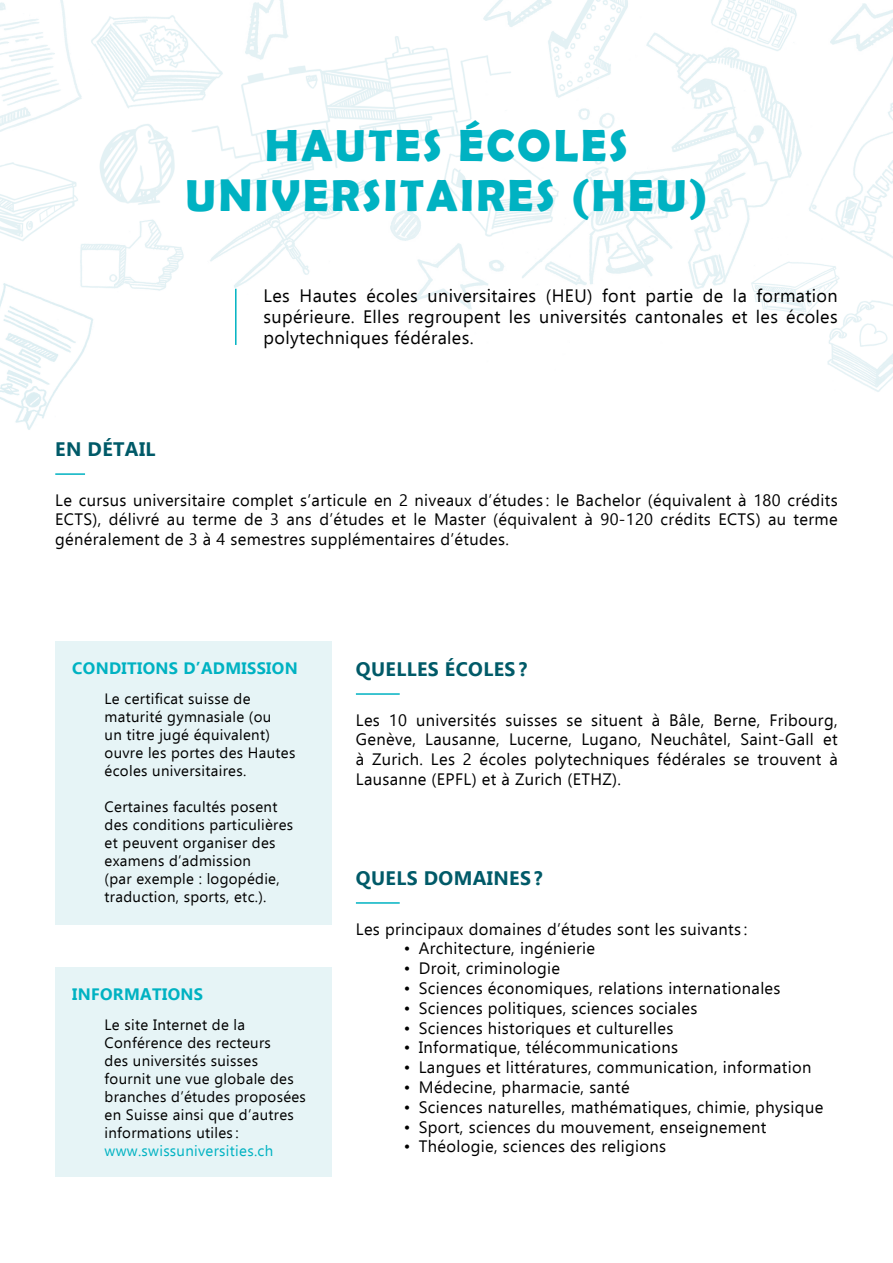
<style>
.page{position:relative;width:893px;height:1263px;background:#fff}
.page>*{position:absolute;margin:0;border:0;box-sizing:border-box;transform-origin:0 0}
.t1{font:700 45px/49.5px "Berlin Sans FB Demi";letter-spacing:.06em;color:#00b2c2;text-align:center}
.t2{font:700 19.5px "Ebrima";letter-spacing:.02em;color:#005a68}
.t3{font:18px/21px "Ebrima";letter-spacing:.02em;color:#000;text-align:justify}
.t4{font:16.5px/19.8px "Ebrima";letter-spacing:.02em;color:#000;text-align:justify}
.t5{font:700 16.5px "Ebrima";letter-spacing:.02em;color:#00b2c2}
.t6{font:15px/18px "Ebrima";letter-spacing:.02em;color:#000}
.t7{font:15px "Ebrima";letter-spacing:.02em;color:#00b2c2}
</style>
<div class="page">
<img style="left:0;top:0;width:893px;height:904px">
<hr style="left:55px;top:473px;width:30px;height:2px;background:#00b2c2">
<hr style="left:235px;top:289px;width:2px;height:56px;background:#00b2c2">
<hr style="left:356px;top:693px;width:44px;height:2px;background:#00b2c2">
<hr style="left:356px;top:902px;width:44px;height:2px;background:#00b2c2">
<div style="left:55px;top:967px;width:277px;height:210px;background:#e6f4f6"></div>
<div style="left:55px;top:642px;width:277px;height:283px;background:#e6f4f6"></div>
<h1 class="t1" style="left:185px;top:120px;width:523px">HAUTES ÉCOLES<br>UNIVERSITAIRES (HEU)</h1>
<p class="t3" style="left:264px;top:284px;width:576px">Les Hautes écoles universitaires (HEU) font partie de la formation supérieure. Elles regroupent les universités cantonales et les écoles polytechniques fédérales.</p>
<p class="t2" style="left:55px;top:434px;width:102px">EN DÉTAIL</p>
<p class="t4" style="left:55px;top:489px;width:784px">Le cursus universitaire complet s’articule en 2 niveaux d’études : le Bachelor (équivalent à 180 crédits ECTS), délivré au terme de 3 ans d’études et le Master (équivalent à 90-120 crédits ECTS) au terme généralement de 3 à 4 semestres supplémentaires d’études.</p>
<p class="t5" style="left:72px;top:655px;width:227px">CONDITIONS D’ADMISSION</p>
<p class="t6" style="left:105px;top:689px;width:192px">Le certificat suisse de maturité gymnasiale (ou<br>un titre jugé équivalent) ouvre les portes des Hautes écoles universitaires.</p>
<p class="t6" style="left:105px;top:797px;width:190px">Certaines facultés posent des conditions particulières et peuvent organiser des examens d’admission<br>(par exemple : logopédie, traduction, sports, etc.).</p>
<p class="t5" style="left:72px;top:981px;width:132px">INFORMATIONS</p>
<p class="t6" style="left:105px;top:1015px;width:203px">Le site Internet de la<br>Conférence des recteurs<br>des universités suisses fournit une vue globale des branches d’études proposées en Suisse ainsi que d’autres informations utiles :</p>
<p class="t7" style="left:105px;top:1139px;width:170px">www.swissuniversities.ch</p>
<p class="t2" style="left:356px;top:654px;width:173px">QUELLES ÉCOLES ?</p>
<p class="t4" style="left:356px;top:709px;width:483px">Les 10 universités suisses se situent à Bâle, Berne, Fribourg, Genève, Lausanne, Lucerne, Lugano, Neuchâtel, Saint-Gall et à Zurich. Les 2 écoles polytechniques fédérales se trouvent à Lausanne (EPFL) et à Zurich (ETHZ).</p>
<p class="t2" style="left:356px;top:863px;width:188px">QUELS DOMAINES ?</p>
<p class="t4" style="left:356px;top:918px;width:393px">Les principaux domaines d’études sont les suivants :</p>
<p class="t4" style="left:404px;top:938px;width:193px">• Architecture, ingénierie</p>
<p class="t4" style="left:404px;top:958px;width:158px">• Droit, criminologie</p>
<p class="t4" style="left:404px;top:977px;width:378px">• Sciences économiques, relations internationales</p>
<p class="t4" style="left:404px;top:997px;width:295px">• Sciences politiques, sciences sociales</p>
<p class="t4" style="left:404px;top:1017px;width:271px">• Sciences historiques et culturelles</p>
<p class="t4" style="left:404px;top:1037px;width:276px">• Informatique, télécommunications</p>
<p class="t4" style="left:404px;top:1057px;width:409px">• Langues et littératures, communication, information</p>
<p class="t4" style="left:404px;top:1076px;width:227px">• Médecine, pharmacie, santé</p>
<p class="t4" style="left:404px;top:1096px;width:421px">• Sciences naturelles, mathématiques, chimie, physique</p>
<p class="t4" style="left:404px;top:1116px;width:364px">• Sport, sciences du mouvement, enseignement</p>
<p class="t4" style="left:404px;top:1136px;width:264px">• Théologie, sciences des religions</p>
</div>
